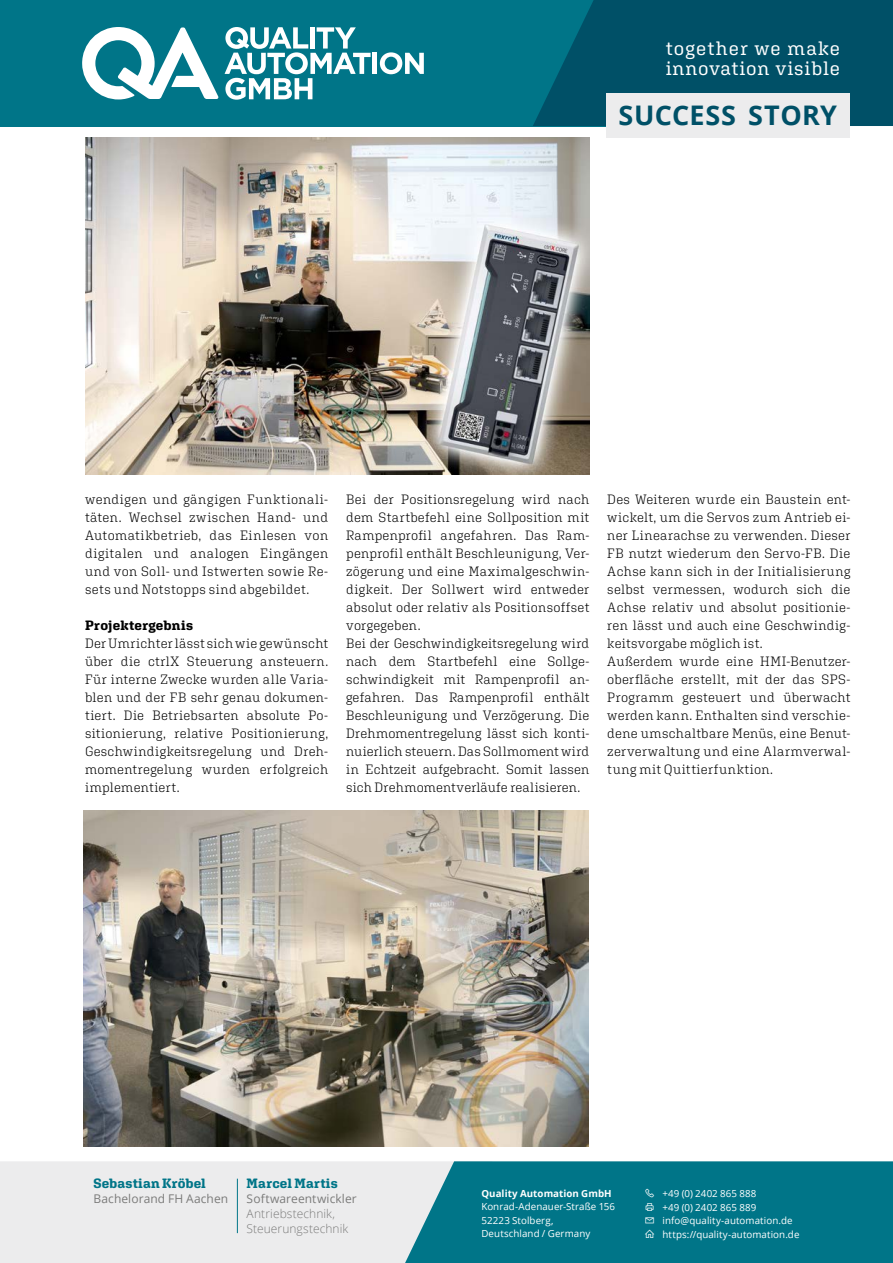
<style>
.page{position:relative;width:893px;height:1263px;background:#fff}
.page>*{position:absolute;margin:0;border:0;box-sizing:border-box;transform-origin:0 0}
.t1{font:700 27px "Open Sans";letter-spacing:.015em;color:#005067}
.t2{font:19.35px/19.8px "Aglet Slab";letter-spacing:.04em;color:#fff}
.t3{font:300 13.5px/18px "Aglet Slab";letter-spacing:.02em;color:#000;text-align:justify}
.t4{font:700 13.5px "Aglet Slab";letter-spacing:.01em;color:#007588}
.t5{font:700 13.5px "Aglet Slab";letter-spacing:.015em;color:#000}
.t6{font:12px "Open Sans";letter-spacing:.005em;color:#7b7b7a}
.t7{font:300 12px/15px "Open Sans";letter-spacing:.005em;color:#7b7b7a}
.t8{font:9.75px/13.5px "Open Sans";letter-spacing:.01em;color:#fff}
.t9{font:700 9.75px "Open Sans";letter-spacing:.005em;color:#fff}
</style>
<div class="page">
<div style="left:0;top:1161px;width:405px;height:102px;background:#ececed"></div>
<div style="left:405px;top:1161px;width:488px;height:102px;background:#007588"></div>
<hr style="left:237px;top:1179px;width:1px;height:54px;background:#007588">
<img style="left:85px;top:138px;width:505px;height:336px">
<img style="left:84px;top:810px;width:504px;height:336px">
<div style="left:0;top:0;width:846px;height:126px;background:#007588"></div>
<svg style="left:533px;top:0;width:360px;height:126px;background:#00546a"></svg>
<div style="left:606px;top:93px;width:244px;height:45px;background:#ececed"></div>
<div style="left:372px;top:53px;width:5px;height:21px;background:#fff"></div>
<svg style="left:380px;top:52px;width:44px;height:22px"></svg>
<svg style="left:225px;top:27px;width:146px;height:73px"></svg>
<svg style="left:82px;top:27px;width:137px;height:73px"></svg>
<svg style="left:645px;top:1189px;width:9px;height:8px"></svg>
<svg style="left:646px;top:1203px;width:8px;height:8px"></svg>
<svg style="left:645px;top:1217px;width:9px;height:6px"></svg>
<svg style="left:645px;top:1229px;width:9px;height:9px"></svg>
<h2 class="t2" style="left:666px;top:38px;width:176px">together we make innovation visible</h2>
<h1 class="t1" style="left:619px;top:96px;width:220px">SUCCESS STORY</h1>
<p class="t3" style="left:85px;top:490px;width:245px">wendigen und gängigen Funktionali&shy;täten. Wechsel zwischen Hand- und Automatikbetrieb, das Einlesen von digitalen und analogen Eingängen und von Soll- und Istwerten sowie Re&shy;sets und Notstopps sind abgebildet.</p>
<p class="t5" style="left:85px;top:617px;width:110px">Projektergebnis</p>
<p class="t3" style="left:85px;top:634px;width:245px">Der Umrichter lässt sich wie gewünscht über die ctrlX Steuerung ansteuern.<br>Für interne Zwecke wurden alle Varia&shy;blen und der FB sehr genau dokumen&shy;tiert. Die Betriebsarten absolute Po&shy;sitionierung, relative Positionierung, Geschwindigkeitsregelung und Dreh&shy;momentregelung wurden erfolgreich implementiert.</p>
<p class="t3" style="left:346px;top:490px;width:245px;text-align:left">Bei der Positionsregelung wird nach dem Startbefehl eine Sollposition mit Rampenprofil angefahren. Das Ram&shy;penprofil enthält Beschleunigung, Ver&shy;zögerung und eine Maximalgeschwin&shy;digkeit. Der Sollwert wird entweder absolut oder relativ als Positionsoffset vorgegeben.<br>Bei der Geschwindigkeitsregelung wird nach dem Startbefehl eine Sollge&shy;schwindigkeit mit Rampenprofil an&shy;gefahren. Das Rampenprofil enthält Beschleunigung und Verzögerung. Die Drehmomentregelung lässt sich konti&shy;nuierlich steuern. Das Sollmoment wird in Echtzeit aufgebracht. Somit lassen sich Drehmomentverläufe realisieren.</p>
<p class="t3" style="left:607px;top:490px;width:245px;text-align:left">Des Weiteren wurde ein Baustein ent&shy;wickelt, um die Servos zum Antrieb ei&shy;ner Linearachse zu verwenden. Dieser FB nutzt wiederum den Servo-FB. Die Achse kann sich in der Initialisierung selbst vermessen, wodurch sich die Achse relativ und absolut positionie&shy;ren lässt und auch eine Geschwindig&shy;keitsvorgabe möglich ist.<br>Außerdem wurde eine HMI-Benutzer&shy;oberfläche erstellt, mit der das SPS-Programm gesteuert und überwacht werden kann. Enthalten sind verschie&shy;dene umschaltbare Menüs, eine Benut&shy;zerverwaltung und eine Alarmverwal&shy;tung mit Quittierfunktion.</p>
<p class="t4" style="left:94px;top:1175px;width:114px">Sebastian Kröbel</p>
<p class="t6" style="left:94px;top:1190px;width:136px">Bachelorand FH Aachen</p>
<p class="t4" style="left:247px;top:1175px;width:93px">Marcel Martis</p>
<p class="t6" style="left:247px;top:1190px;width:112px">Softwareentwickler</p>
<p class="t7" style="left:247px;top:1206px;width:103px">Antriebstechnik,<br>Steuerungstechnik</p>
<p class="t9" style="left:481px;top:1186px;width:132px">Quality Automation GmbH</p>
<p class="t8" style="left:481px;top:1199px;width:135px">Konrad-Adenauer-Straße 156<br>52223 Stolberg,<br>Deutschland / Germany</p>
<p class="t8" style="left:662px;top:1186px;width:138px">+49 (0) 2402 865 888<br>+49 (0) 2402 865 889 info@quality-automation.de https://quality-automation.de</p>
</div>
